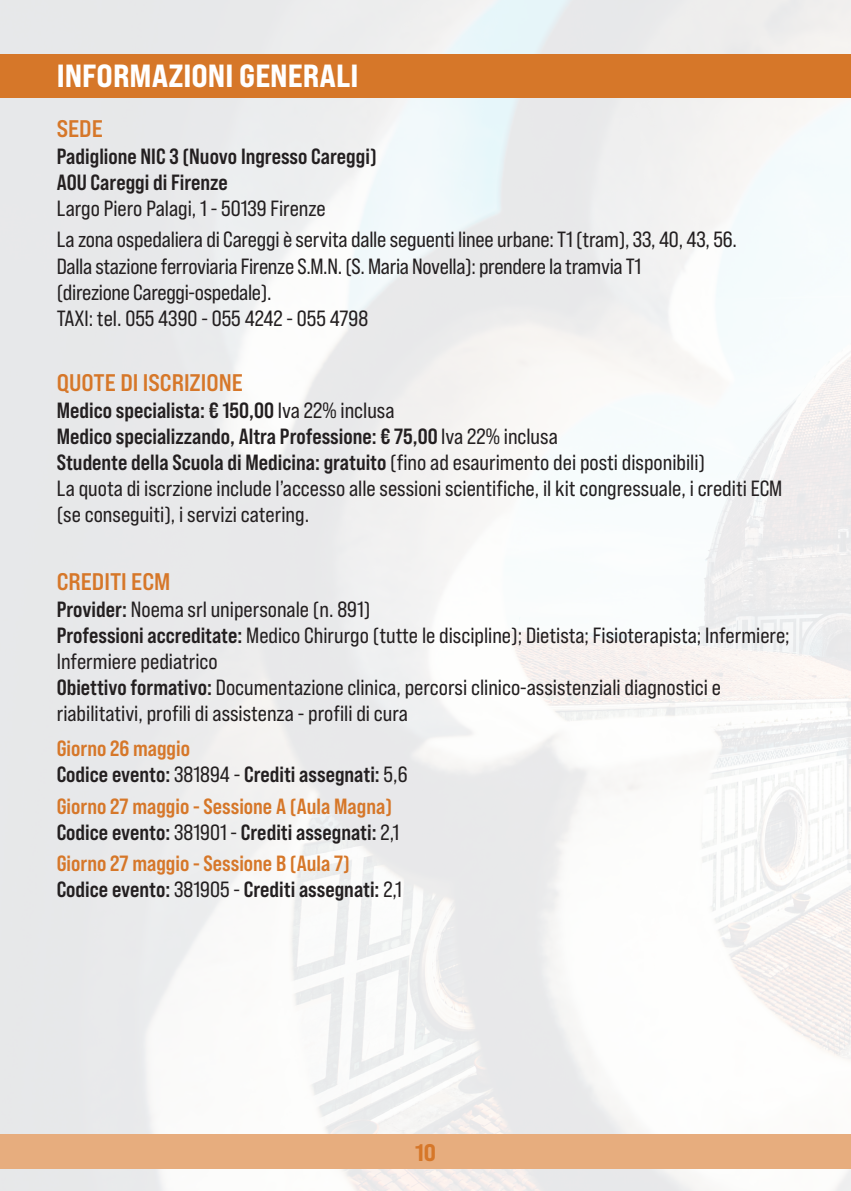
<style>
.page{position:relative;width:851px;height:1191px;background:#fff}
.page>*{position:absolute;margin:0;border:0;box-sizing:border-box;transform-origin:0 0}
.t1{font:32px "Bebas Neue Pro Exp Eb";color:#fff}
.t2{font:24px "Bebas Neue Pro Exp Bd";color:#d67729}
.t3{font:24px "Bebas Neue Pro Exp Eb";color:#d67729}
.t4{font:22px/26px "Bebas Neue Pro Sm E Rg";color:#231f20}
.t5{font:22px/26px "Bebas Neue Pro Sm E Bd";color:#231f20}
.t6{font:22px/26px "Bebas Neue Pro Sm E Bd";color:#d67729}
.s1{font-family:"Bebas Neue Pro Sm E Rg"}
.s2{font-family:"Bebas Neue Pro Sm E Bd"}
.s3{color:#d67729}
.s4{color:#231f20}
.s5{font-family:"Bebas Neue Pro Sm E Rg";color:#231f20}
</style>
<div class="page">
<img style="left:0;top:0;width:850px;height:1191px">
<div style="left:0;top:54px;width:850px;height:43px;background:#d67729"></div>
<div style="left:0;top:1134px;width:850px;height:34px;background:#e7ad7e"></div>
<p class="t1" style="left:57px;top:56px;width:303px">INFORMAZIONI GENERALI</p>
<p class="t2" style="left:57px;top:114px;width:48px">SEDE</p>
<p class="t5" style="left:57px;top:143px;width:321px">Padiglione NIC 3 (Nuovo Ingresso Careggi)</p>
<p class="t5" style="left:57px;top:169px;width:173px">AOU Careggi di Firenze</p>
<p class="t4" style="left:57px;top:195px;width:270px">Largo Piero Palagi, 1 - 50139 Firenze</p>
<p class="t4" style="left:57px;top:226px;width:681px">La zona ospedaliera di Careggi è servita dalle seguenti linee urbane: T1 (tram), 33, 40, 43, 56.</p>
<p class="t4" style="left:57px;top:252px;width:586px">Dalla stazione ferroviaria Firenze S.M.N. (S. Maria Novella): prendere la tramvia T1 (direzione Careggi-ospedale).</p>
<p class="t4" style="left:57px;top:304px;width:313px">TAXI: tel. 055 4390 - 055 4242 - 055 4798</p>
<p class="t2" style="left:57px;top:368px;width:188px">QUOTE DI ISCRIZIONE</p>
<p class="t5" style="left:57px;top:397px;width:339px">Medico specialista: € 150,00 <span class="s1">Iva 22% inclusa</span></p>
<p class="t5" style="left:57px;top:423px;width:502px">Medico specializzando, Altra Professione: € 75,00 <span class="s1">Iva 22% inclusa</span></p>
<p class="t5" style="left:57px;top:449px;width:649px">Studente della Scuola di Medicina: gratuito <span class="s1">(fino ad esaurimento dei posti disponibili)</span></p>
<p class="t4" style="left:57px;top:475px;width:727px">La quota di iscrzione include l’accesso alle sessioni scientifiche, il kit congressuale, i crediti ECM (se conseguiti), i servizi catering.</p>
<p class="t2" style="left:57px;top:566px;width:115px">CREDITI ECM</p>
<p class="t4" style="left:57px;top:596px;width:315px"><span class="s2">Provider:</span> Noema srl unipersonale (n. 891)</p>
<p class="t4" style="left:57px;top:622px;width:734px"><span class="s2">Professioni accreditate:</span> Medico Chirurgo (tutte le discipline); Dietista; Fisioterapista; Infermiere;<br>Infermiere pediatrico</p>
<p class="t4" style="left:57px;top:674px;width:665px"><span class="s2">Obiettivo formativo:</span> Documentazione clinica, percorsi clinico-assistenziali diagnostici e riabilitativi, profili di assistenza - profili di cura</p>
<p class="t5" style="left:57px;top:735px;width:352px"><span class="s3">Giorno 26 maggio<br></span>Codice evento: <span class="s1">381894 -</span> Crediti assegnati: <span class="s1">5,6</span></p>
<p class="t6" style="left:57px;top:792px;width:344px">Giorno 27 maggio - Sessione A (Aula Magna)<br><span class="s4">Codice evento:</span> <span class="s5">381901 -</span> <span class="s4">Crediti assegnati:</span> <span class="s5">2,1</span></p>
<p class="t6" style="left:57px;top:850px;width:346px">Giorno 27 maggio - Sessione B (Aula 7)<br><span class="s4">Codice evento:</span> <span class="s5">381905 -</span> <span class="s4">Crediti assegnati:</span> <span class="s5">2,1</span></p>
<p class="t3" style="left:415px;top:1137px;width:22px">10</p>
</div>
